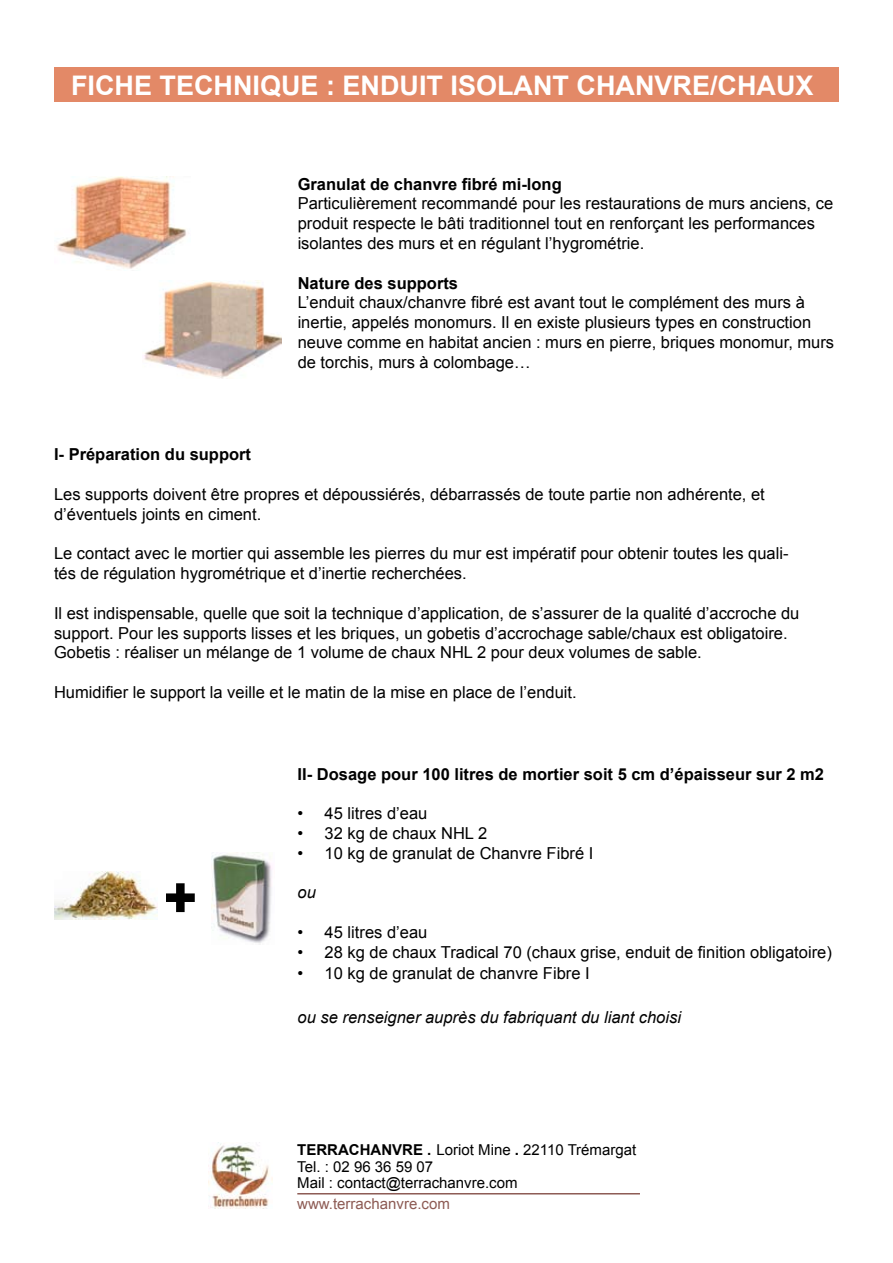
<style>
.page{position:relative;width:893px;height:1263px;background:#fff}
.page>*{position:absolute;margin:0;border:0;box-sizing:border-box;transform-origin:0 0}
.t1{font:900 54px "Arial";color:#000}
.t2{font:700 27px "Arial";color:#fff}
.t3{font:16.5px/19.8px "Arial";color:#000}
.t4{font:700 16.5px "Arial";color:#000}
.t5{font:italic 16.5px "Arial";color:#000}
.t6{font:15px "Arial";color:#000}
.t7{font:15px "Arial";color:#8d5b54}
.s1{font-weight:700}
</style>
<div class="page">
<hr style="left:297px;top:1193px;width:343px;height:1px;background:#8d5b54">
<img style="left:208px;top:1142px;width:64px;height:67px">
<div style="left:54px;top:67px;width:785px;height:35px;background:#e38967"></div>
<img style="left:54px;top:871px;width:103px;height:49px">
<img style="left:211px;top:853px;width:62px;height:91px">
<img style="left:56px;top:177px;width:130px;height:92px">
<img style="left:144px;top:281px;width:137px;height:97px">
<h2 class="t2" style="left:71px;top:70px;width:744px">FICHE TECHNIQUE : ENDUIT ISOLANT CHANVRE/CHAUX</h2>
<p class="t4" style="left:298px;top:174px;width:266px">Granulat de chanvre fibré mi-long</p>
<p class="t3" style="left:298px;top:194px;width:537px">Particulièrement recommandé pour les restaurations de murs anciens, ce produit respecte le bâti traditionnel tout en renforçant les performances isolantes des murs et en régulant l’hygrométrie.</p>
<p class="t4" style="left:298px;top:273px;width:162px">Nature des supports</p>
<p class="t3" style="left:298px;top:293px;width:538px">L’enduit chaux/chanvre fibré est avant tout le complément des murs à inertie, appelés monomurs. Il en existe plusieurs types en construction neuve comme en habitat ancien : murs en pierre, briques monomur, murs de torchis, murs à colombage…</p>
<p class="t4" style="left:54px;top:445px;width:199px">I- Préparation du support</p>
<p class="t3" style="left:54px;top:484px;width:712px">Les supports doivent être propres et dépoussiérés, débarrassés de toute partie non adhérente, et d’éventuels joints en ciment.</p>
<p class="t3" style="left:54px;top:544px;width:736px">Le contact avec le mortier qui assemble les pierres du mur est impératif pour obtenir toutes les quali&shy;tés de régulation hygrométrique et d’inertie recherchées.</p>
<p class="t3" style="left:54px;top:603px;width:747px">Il est indispensable, quelle que soit la technique d’application, de s’assurer de la qualité d’accroche du support. Pour les supports lisses et les briques, un gobetis d’accrochage sable/chaux est obligatoire.<br>Gobetis : réaliser un mélange de 1 volume de chaux NHL 2 pour deux volumes de sable.</p>
<p class="t3" style="left:54px;top:682px;width:524px">Humidifier le support la veille et le matin de la mise en place de l’enduit.</p>
<h1 class="t1" style="left:163px;top:868px;width:37px">+</h1>
<p class="t4" style="left:298px;top:764px;width:528px">II- Dosage pour 100 litres de mortier soit 5 cm d’épaisseur sur 2 m2</p>
<p class="t3" style="left:298px;top:803px;width:131px">• 45 litres d’eau</p>
<p class="t3" style="left:298px;top:823px;width:191px">• 32 kg de chaux NHL 2</p>
<p class="t3" style="left:298px;top:843px;width:297px">• 10 kg de granulat de Chanvre Fibré I</p>
<p class="t5" style="left:298px;top:883px;width:20px">ou</p>
<p class="t3" style="left:298px;top:922px;width:131px">• 45 litres d’eau</p>
<p class="t3" style="left:298px;top:942px;width:536px">• 28 kg de chaux Tradical 70 (chaux grise, enduit de finition obligatoire)</p>
<p class="t3" style="left:298px;top:964px;width:294px">• 10 kg de granulat de chanvre Fibre I</p>
<p class="t5" style="left:298px;top:1007px;width:385px">ou se renseigner auprès du fabriquant du liant choisi</p>
<p class="t6" style="left:297px;top:1141px;width:340px"><span class="s1">TERRACHANVRE .</span> Loriot Mine <span class="s1">.</span> 22110 Trémargat</p>
<p class="t6" style="left:297px;top:1158px;width:137px">Tel. : 02 96 36 59 07</p>
<p class="t6" style="left:297px;top:1174px;width:222px">Mail : contact@terrachanvre.com</p>
<p class="t7" style="left:297px;top:1195px;width:154px">www.terrachanvre.com</p>
</div>
